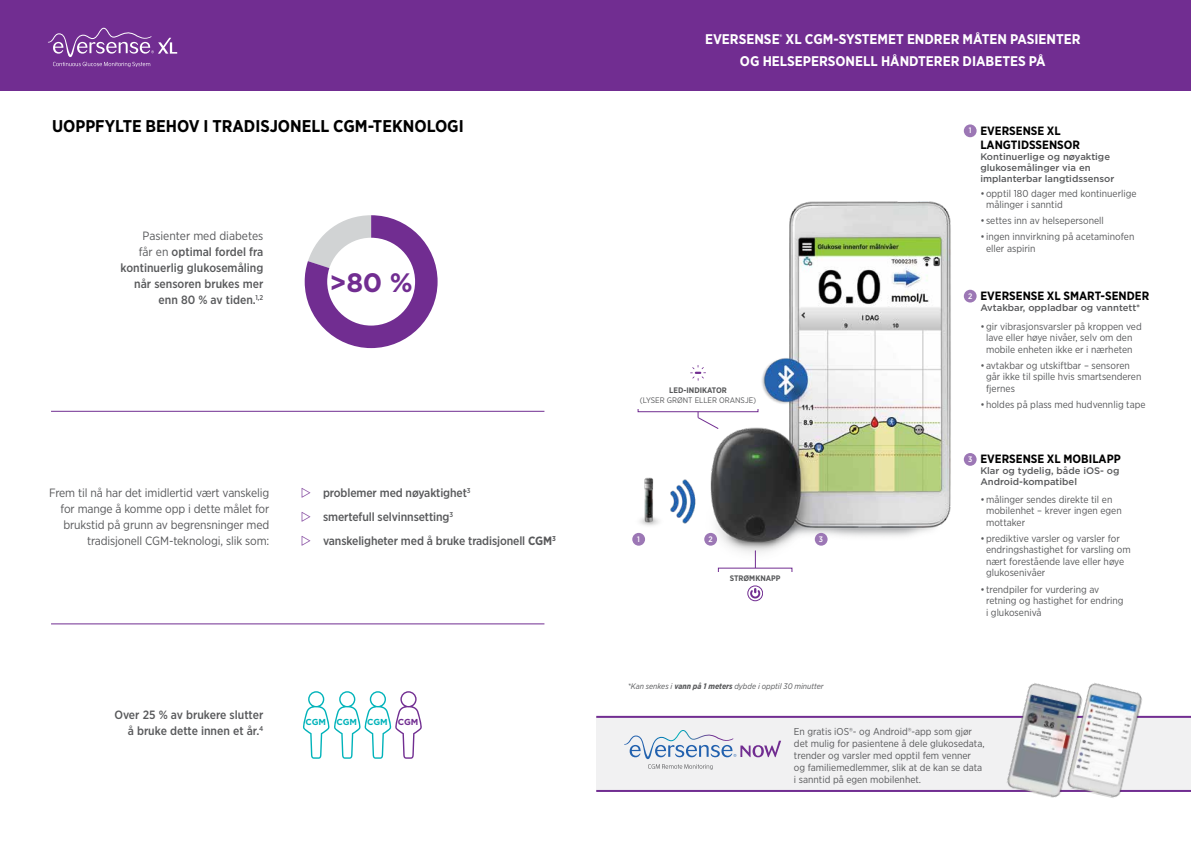
<style>
.page{position:relative;width:1191px;height:842px;background:#fff}
.page>*{position:absolute;margin:0;border:0;box-sizing:border-box;transform-origin:0 0}
.t1{font:700 26.7px "Gotham";color:#712d91}
.t2{font:700 17px "Gotham Narrow";color:#000}
.t3{font:700 14px/22px "Gotham Narrow";color:#fff;text-align:center}
.t4{font:500 12px/16px "Gotham Narrow";letter-spacing:-.01em;color:#58595b;text-align:right}
.t5{font:12px/16px "Gotham Narrow";letter-spacing:-.01em;color:#58595b;text-align:right}
.t6{font:700 12px/14.4px "Gotham Narrow";color:#000}
.t7{font:10px/11.5px "Gotham Narrow";color:#58595b}
.t8{font:500 9.5px/11px "Gotham";color:#58595b}
.t9{font:700 8.7px "Gotham";letter-spacing:-.01em;color:#00b3ba}
.t10{font:italic 8px "Gotham Narrow";color:#58595b}
.t11{font:8px "Gotham Narrow";color:#58595b}
.t12{font:700 8px "Gotham Narrow";color:#58595b}
.t13{font:500 7.9px "Gotham Narrow";color:#fff}
.s1{font-weight:400}
.s2{font-weight:700}
.s3{color:#712d91}
</style>
<div class="page">
<div style="left:596px;top:718px;width:595px;height:74px;background:#f1f1f2"></div>
<hr style="left:596px;top:790px;width:595px;height:2px;background:#712d91">
<img style="left:635px;top:201px;width:316px;height:371px">
<div style="left:0;top:0;width:1191px;height:91px;background:#712d91"></div>
<div style="left:963px;top:124px;width:13px;height:13px;background:#9c77b5;border-radius:50%"></div>
<div style="left:632px;top:533px;width:13px;height:13px;background:#9c77b5;border-radius:50%"></div>
<div style="left:963px;top:290px;width:13px;height:12px;background:#9c77b5;border-radius:50%"></div>
<div style="left:963px;top:453px;width:13px;height:13px;background:#9c77b5;border-radius:50%"></div>
<div style="left:814px;top:533px;width:13px;height:13px;background:#9c77b5;border-radius:50%"></div>
<div style="left:704px;top:533px;width:13px;height:13px;background:#9c77b5;border-radius:50%"></div>
<div style="left:638px;top:400px;width:120px;height:12px;border:1px solid #712d91"></div>
<div style="left:633px;top:396px;width:130px;height:13px;background:#fff"></div>
<svg style="left:690px;top:365px;width:16px;height:16px"></svg>
<svg style="left:755px;top:550px;width:1px;height:18px"></svg>
<svg style="left:697px;top:412px;width:21px;height:17px"></svg>
<svg style="left:749px;top:588px;width:12px;height:11px"></svg>
<div style="left:747px;top:586px;width:16px;height:15px;border:1px solid #712d91;border-radius:50%"></div>
<hr style="left:596px;top:716px;width:595px;height:2px;background:#712d91">
<img style="left:1084px;top:683px;width:59px;height:115px">
<img style="left:1005px;top:683px;width:79px;height:115px">
<svg style="left:48px;top:28px;width:129px;height:39px"></svg>
<hr style="left:51px;top:411px;width:493px;height:1px;background:#712d91">
<hr style="left:51px;top:624px;width:493px;height:1px;background:#712d91">
<svg style="left:303px;top:691px;width:119px;height:68px"></svg>
<svg style="left:305px;top:215px;width:132px;height:133px"></svg>
<div style="left:327px;top:238px;width:88px;height:88px;background:#fff;border-radius:50%"></div>
<svg style="left:624px;top:730px;width:157px;height:40px"></svg>
<h2 class="t2" style="left:52px;top:115px;width:413px">UOPPFYLTE BEHOV I TRADISJONELL CGM-TEKNOLOGI</h2>
<p class="t4" style="left:121px;top:228px;width:144px"><span class="s1">Pasienter med diabetes<br>får en</span> optimal fordel fra kontinuerlig glukosemåling når sensoren brukes mer enn 80 % av tiden.<sup>1,2</sup></p>
<h1 class="t1" style="left:329px;top:265px;width:85px">&gt;80 %</h1>
<p class="t5" style="left:49px;top:484px;width:222px">Frem til nå har det imidlertid vært vanskelig for mange å komme opp i dette målet for brukstid på grunn av begrensninger med tradisjonell CGM-teknologi, slik som:</p>
<p class="t4" style="left:323px;top:480px;width:234px;line-height:24.2px;text-align:left">problemer med nøyaktighet<sup>3<br></sup>smertefull selvinnsetting<sup>3<br></sup>vanskeligheter med å bruke tradisjonell <span class="s2">CGM</span><sup>3</sup></p>
<p class="t4" style="left:114px;top:707px;width:150px">Over 25 % av brukere slutter å bruke dette innen et år.<sup>4</sup></p>
<p class="t9" style="left:305px;top:716px;width:114px">CGM CGM CGM <span class="s3">CGM</span></p>
<h3 class="t3" style="left:705px;top:28px;width:377px">EVERSENSE<sup>®</sup> XL CGM-SYSTEMET ENDRER MÅTEN PASIENTER<br>OG HELSEPERSONELL HÅNDTERER DIABETES PÅ</h3>
<p class="t12" style="left:669px;top:385px;width:59px">LED-INDIKATOR</p>
<p class="t11" style="left:640px;top:395px;width:118px">(LYSER GRØNT ELLER ORANSJE)</p>
<p class="t13" style="left:637px;top:534px;width:4px">1</p>
<p class="t13" style="left:708px;top:534px;width:6px">2</p>
<p class="t13" style="left:819px;top:534px;width:6px">3</p>
<p class="t12" style="left:730px;top:573px;width:52px">STRØMKNAPP</p>
<p class="t13" style="left:968px;top:126px;width:4px">1</p>
<p class="t6" style="left:980px;top:124px;width:101px">EVERSENSE XL<br>LANGTIDSSENSOR</p>
<p class="t8" style="left:980px;top:151px;width:135px">Kontinuerlige og nøyaktige glukosemålinger via en implanterbar langtidssensor</p>
<p class="t7" style="left:986px;top:187px;width:152px;text-indent:-6px">•opptil 180 dager med kontinuerlige målinger i sanntid</p>
<p class="t7" style="left:980px;top:215px;width:125px">• settes inn av helsepersonell</p>
<p class="t7" style="left:986px;top:231px;width:150px;text-indent:-6px">• ingen innvirkning på acetaminofen eller aspirin</p>
<p class="t13" style="left:968px;top:291px;width:6px">2</p>
<p class="t6" style="left:980px;top:289px;width:170px">EVERSENSE XL SMART-SENDER</p>
<p class="t8" style="left:980px;top:302px;width:161px">Avtakbar, oppladbar og vanntett*</p>
<p class="t7" style="left:980px;top:320px;width:163px;text-align:center">•gir vibrasjonsvarsler på kroppen ved lave eller høye nivåer, selv om den mobile enheten ikke er i nærheten</p>
<p class="t7" style="left:986px;top:359px;width:157px;text-indent:-6px">• avtakbar og utskiftbar – sensoren går ikke til spille hvis smartsenderen fjernes</p>
<p class="t7" style="left:980px;top:398px;width:167px">• holdes på plass med hudvennlig tape</p>
<p class="t13" style="left:968px;top:454px;width:6px">3</p>
<p class="t6" style="left:980px;top:451px;width:142px">EVERSENSE XL MOBILAPP</p>
<p class="t8" style="left:980px;top:465px;width:141px">Klar og tydelig, både iOS- og<br>Android-kompatibel</p>
<p class="t7" style="left:986px;top:493px;width:137px;text-indent:-6px">•målinger sendes direkte til en mobilenhet – krever ingen egen mottaker</p>
<p class="t7" style="left:986px;top:532px;width:146px;text-indent:-6px">•prediktive varsler og varsler for endringshastighet for varsling om nært forestående lave eller høye glukosenivåer</p>
<p class="t7" style="left:986px;top:583px;width:139px;text-indent:-6px">• trendpiler for vurdering av retning og hastighet for endring i glukosenivå</p>
<p class="t10" style="left:628px;top:681px;width:197px">*Kan senkes i <span class="s2">vann på 1 meters</span> dybde i opptil 30 minutter</p>
<p class="t7" style="left:794px;top:725px;width:192px;line-height:12.2px">En gratis iOS®- og Android®-app som gjør det mulig for pasientene å dele glukosedata, trender og varsler med opptil fem venner og familiemedlemmer, slik at de kan se data i sanntid på egen mobilenhet.</p>
</div>
